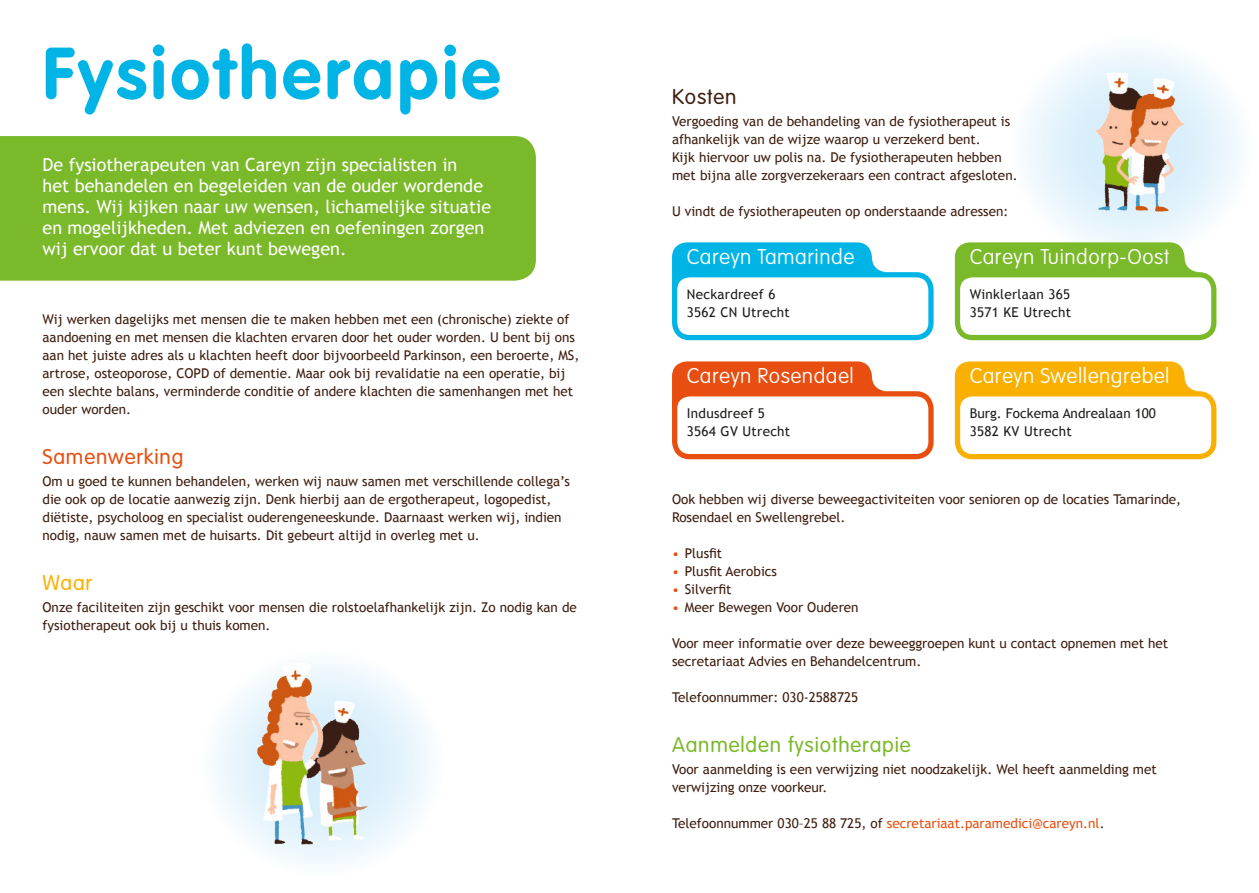
<style>
.page{position:relative;width:1259px;height:893px;background:#fff}
.page>*{position:absolute;margin:0;border:0;box-sizing:border-box;transform-origin:0 0}
.t1{font:700 72px "VAG Rounded";letter-spacing:.05em;color:#00b5e5}
.VAG_Diap_titel{font:100 21px "VAG Rounded";letter-spacing:.025em;color:#fff}
.Tussenkopje{font:300 21px "VAG Rounded";letter-spacing:.04em;color:#7ab929}
.Tussenkopje-2{font:300 21px "VAG Rounded";letter-spacing:.04em;color:#e84e0f}
.Tussenkopje-3{font:300 21px "VAG Rounded";letter-spacing:.04em;color:#3e1e10}
.Tussenkopje-4{font:300 21px "VAG Rounded";color:#f9b000}
.t2{font:18px/21px "Trebuchet MS";color:#fff}
.Brood{font:13.5px/18px "Trebuchet MS";color:#3e1e10}
.Brood-2{font:13.5px "Trebuchet MS";letter-spacing:.02em;color:#1d1d1b}
.Brood-3{font:13.5px "Trebuchet MS";color:#e84e0f}
.Brood-4{font:13.5px "Trebuchet MS";color:#1d1d1b}
.s1{color:#e84e0f}
.s2{color:#3e1e10}
</style>
<div class="page">
<svg style="left:1010px;top:35px;width:244px;height:227px;fill:#f3fafd"></svg>
<img style="left:1064px;top:52px;width:140px;height:193px">
<svg style="left:201px;top:650px;width:244px;height:227px;fill:#f5fbfe"></svg>
<img style="left:342px;top:671px;width:49px;height:194px">
<img style="left:233px;top:657px;width:109px;height:213px">
<div style="left:0;top:136px;width:536px;height:145px;background:#7ab929"></div>
<div style="left:672px;top:242px;width:200px;height:60px;background:#00b5e5;border-radius:15px"></div>
<svg style="left:857px;top:257px;width:30px;height:30px"></svg>
<div style="left:674px;top:275px;width:257px;height:63px;background:#fff;border-radius:15px"></div>
<div style="left:672px;top:272px;width:261px;height:68px;border:5px solid #00b5e5;border-radius:15px"></div>
<div style="left:955px;top:242px;width:229px;height:60px;background:#7ab929;border-radius:15px"></div>
<svg style="left:1169px;top:257px;width:30px;height:30px"></svg>
<div style="left:957px;top:275px;width:256px;height:63px;background:#fff;border-radius:15px"></div>
<div style="left:955px;top:272px;width:261px;height:68px;border:5px solid #7ab929;border-radius:15px"></div>
<div style="left:672px;top:361px;width:200px;height:60px;background:#e84e0f;border-radius:15px"></div>
<svg style="left:857px;top:376px;width:30px;height:30px"></svg>
<div style="left:674px;top:394px;width:257px;height:63px;background:#fff;border-radius:15px"></div>
<div style="left:672px;top:391px;width:261px;height:68px;border:5px solid #e84e0f;border-radius:15px"></div>
<div style="left:955px;top:361px;width:229px;height:60px;background:#f9b000;border-radius:15px"></div>
<svg style="left:1169px;top:376px;width:30px;height:30px"></svg>
<div style="left:957px;top:394px;width:256px;height:63px;background:#fff;border-radius:15px"></div>
<div style="left:955px;top:391px;width:261px;height:68px;border:5px solid #f9b000;border-radius:15px"></div>
<p class="t1" style="left:43px;top:31px;width:459px">Fysiotherapie</p>
<p class="t2" style="left:43px;top:154px;width:450px">De fysiotherapeuten van Careyn zijn specialisten in<br>het behandelen en begeleiden van de ouder wordende mens. Wij kijken naar uw wensen, lichamelijke situatie en mogelijkheden. Met adviezen en oefeningen zorgen wij ervoor dat u beter kunt bewegen.</p>
<p class="Brood" style="left:43px;top:310px;width:538px">Wij werken dagelijks met mensen die te maken hebben met een (chronische) ziekte of aandoening en met mensen die klachten ervaren door het ouder worden. U bent bij ons aan het juiste adres als u klachten heeft door bijvoorbeeld Parkinson, een beroerte, MS, artrose, osteoporose, COPD of dementie. Maar ook bij revalidatie na een operatie, bij een slechte balans, verminderde conditie of andere klachten die samenhangen met het ouder worden.</p>
<p class="Tussenkopje-2" style="left:43px;top:444px;width:142px">Samenwerking</p>
<p class="Brood" style="left:43px;top:472px;width:529px">Om u goed te kunnen behandelen, werken wij nauw samen met verschillende collega’s die ook op de locatie aanwezig zijn. Denk hierbij aan de ergotherapeut, logopedist, diëtiste, psycholoog en specialist ouderengeneeskunde. Daarnaast werken wij, indien nodig, nauw samen met de huisarts. Dit gebeurt altijd in overleg met u.</p>
<p class="Tussenkopje-4" style="left:43px;top:570px;width:51px">Waar</p>
<p class="Brood" style="left:43px;top:598px;width:536px">Onze faciliteiten zijn geschikt voor mensen die rolstoelafhankelijk zijn. Zo nodig kan de fysiotherapeut ook bij u thuis komen.</p>
<p class="Tussenkopje-3" style="left:672px;top:84px;width:66px">Kosten</p>
<p class="Brood" style="left:672px;top:112px;width:340px">Vergoeding van de behandeling van de fysiotherapeut is afhankelijk van de wijze waarop u verzekerd bent.</p>
<p class="Brood" style="left:672px;top:148px;width:347px">Kijk hiervoor uw polis na. De fysiotherapeuten hebben met bijna alle zorgverzekeraars een contract afgesloten.</p>
<p class="Brood" style="left:672px;top:202px;width:338px">U vindt de fysiotherapeuten op onderstaande adressen:</p>
<p class="VAG_Diap_titel" style="left:687px;top:245px;width:169px">Careyn Tamarinde</p>
<p class="Brood-2" style="left:687px;top:286px;width:90px">Neckardreef 6</p>
<p class="Brood-2" style="left:687px;top:304px;width:104px">3562 CN Utrecht</p>
<p class="VAG_Diap_titel" style="left:687px;top:364px;width:168px">Careyn Rosendael</p>
<p class="Brood-2" style="left:687px;top:405px;width:80px">Indusdreef 5</p>
<p class="Brood-2" style="left:687px;top:423px;width:105px">3564 GV Utrecht</p>
<p class="VAG_Diap_titel" style="left:969px;top:245px;width:201px">Careyn Tuindorp-Oost</p>
<p class="Brood-2" style="left:969px;top:286px;width:102px">Winklerlaan 365</p>
<p class="Brood-2" style="left:969px;top:304px;width:103px">3571 KE Utrecht</p>
<p class="VAG_Diap_titel" style="left:969px;top:364px;width:201px">Careyn Swellengrebel</p>
<p class="Brood-4" style="left:969px;top:405px;width:188px">Burg. Fockema Andrealaan 100</p>
<p class="Brood-2" style="left:969px;top:423px;width:104px">3582 KV Utrecht</p>
<p class="Brood" style="left:672px;top:490px;width:511px">Ook hebben wij diverse beweegactiviteiten voor senioren op de locaties Tamarinde,<br>Rosendael en Swellengrebel.</p>
<p class="Brood" style="left:672px;top:544px;width:52px"><span class="s1">•</span> Plusfit</p>
<p class="Brood" style="left:672px;top:562px;width:106px"><span class="s1">•</span> Plusfit Aerobics</p>
<p class="Brood" style="left:672px;top:580px;width:61px"><span class="s1">•</span> Silverfit</p>
<p class="Brood" style="left:672px;top:598px;width:188px"><span class="s1">•</span> Meer Bewegen Voor Ouderen</p>
<p class="Brood" style="left:672px;top:634px;width:498px">Voor meer informatie over deze beweeggroepen kunt u contact opnemen met het secretariaat Advies en Behandelcentrum.</p>
<p class="Brood" style="left:672px;top:688px;width:188px">Telefoonnummer: 030-2588725</p>
<p class="Tussenkopje" style="left:672px;top:732px;width:240px">Aanmelden fysiotherapie</p>
<p class="Brood" style="left:672px;top:760px;width:486px">Voor aanmelding is een verwijzing niet noodzakelijk. Wel heeft aanmelding met verwijzing onze voorkeur.</p>
<p class="Brood-3" style="left:672px;top:815px;width:434px"><span class="s2">Telefoonnummer 030–25 88 725, of</span> secretariaat.paramedici@careyn.nl<span class="s2">.</span></p>
</div>
